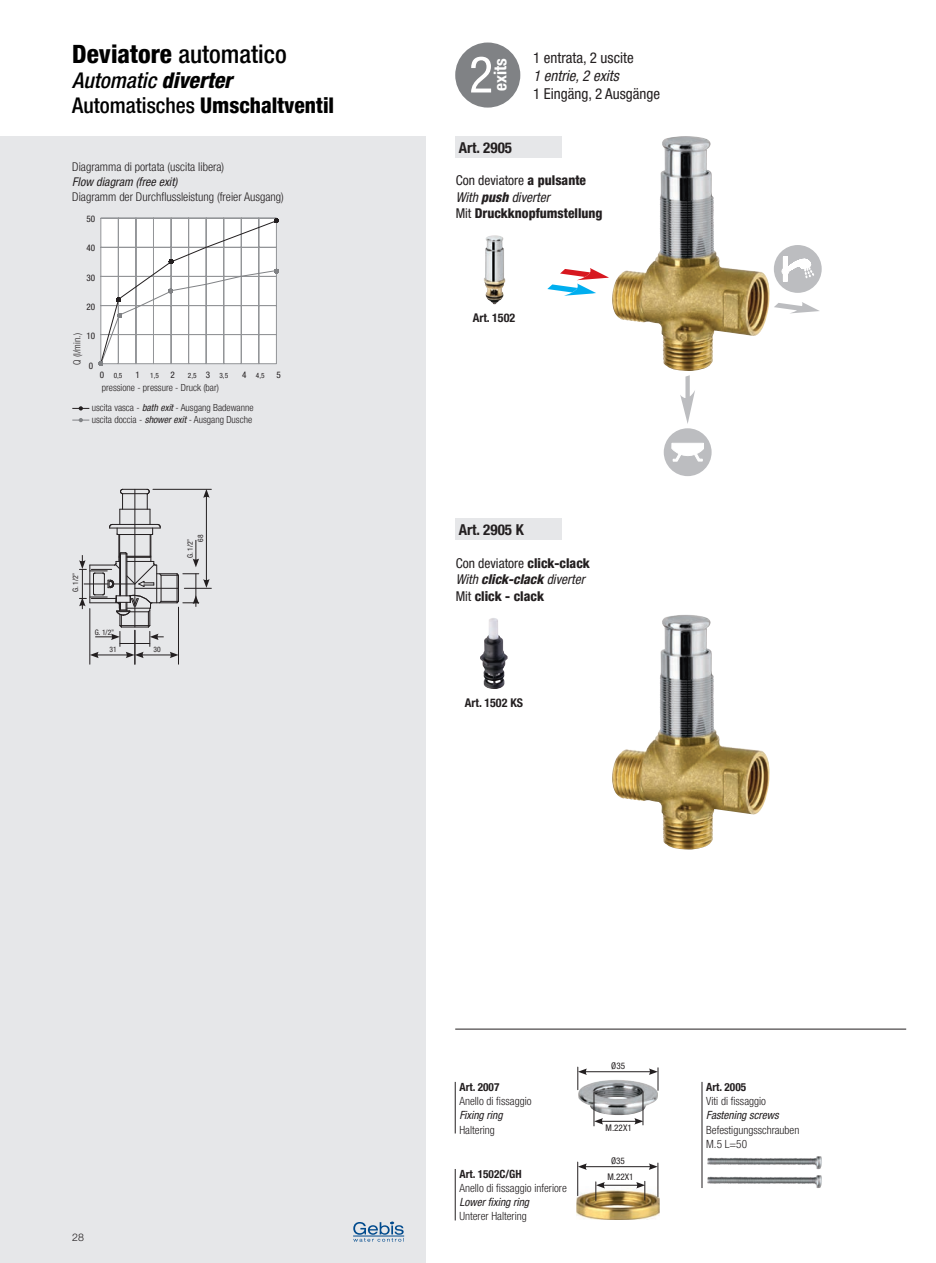
<style>
.page{position:relative;width:936px;height:1263px;background:#fff}
.page>*{position:absolute;margin:0;border:0;box-sizing:border-box;transform-origin:0 0}
.t1{font:condensed 50.55px "Helvetica Neue LT";color:#fff}
.t2{font:500 condensed 25.2px "Helvetica Neue LT";color:#000}
.t3{font:800 condensed 21.6px/25.2px "Helvetica Neue LT";color:#000}
.t4{font:700 condensed 17.25px "Helvetica Neue LT";color:#fff}
.t5{font:condensed 15px "Helvetica Neue LT";color:#231f20}
.t6{font:700 condensed 15px "Helvetica Neue LT";color:#231f20}
.t7{font:italic condensed 15px "Helvetica Neue LT";color:#231f20}
.t8{font:800 condensed 13.5px/16.5px "Helvetica Neue LT";color:#231f20}
.t9{font:300 condensed 12px "Helvetica Neue LT";color:#231f20}
.t10{font:italic condensed 12px "Helvetica Neue LT";color:#231f20}
.t11{font:700 condensed 12px "Helvetica Neue LT";color:#231f20}
.t12{font:300 condensed 11.25px/14.2px "Helvetica Neue LT";color:#231f20}
.t13{font:italic condensed 11.25px "Helvetica Neue LT";color:#231f20}
.t14{font:700 condensed 11.25px "Helvetica Neue LT";color:#231f20}
.t15{font:300 10.5px "Helvetica Neue LT";color:#231f20}
.t16{font:300 condensed 9.75px/11.7px "Helvetica Neue LT";color:#231f20}
.t17{font:condensed 9.15px "Helvetica Neue LT";color:#231f20}
.t18{font:condensed 7.5px "Helvetica Neue LT";color:#231f20}
.t19{font:condensed 7.35px "Helvetica Neue LT";color:#231f20}
.s1{font-weight:800}
.s2{font-weight:500;font-style:italic}
.s3{font-style:italic}
.s4{font-weight:500}
.s5{font-size:9.15px}
.s6{font-weight:400;font-style:italic}
.s7{font-weight:400}
</style>
<div class="page">
<div style="left:0;top:136px;width:425px;height:1127px;background:#e6e7e9"></div>
<hr style="left:353px;top:1236px;width:51px;height:1px;background:#004a8d">
<svg style="left:353px;top:1222px;width:50px;height:20px"></svg>
<div style="left:455px;top:43px;width:65px;height:65px;background:#808285;border-radius:50%"></div>
<svg style="left:98px;top:218px;width:181px;height:148px;background:#eceded"></svg>
<svg style="left:72px;top:406px;width:17px;height:4px"></svg>
<svg style="left:72px;top:418px;width:17px;height:4px"></svg>
<hr style="left:96px;top:655px;width:32px;height:1px;background:#231f20">
<svg style="left:91px;top:652px;width:8px;height:6px"></svg>
<hr style="left:141px;top:655px;width:31px;height:1px;background:#231f20">
<svg style="left:126px;top:652px;width:18px;height:6px"></svg>
<svg style="left:170px;top:652px;width:8px;height:6px"></svg>
<hr style="left:178px;top:607px;width:1px;height:57px;background:#231f20">
<hr style="left:90px;top:609px;width:1px;height:55px;background:#231f20">
<hr style="left:135px;top:630px;width:1px;height:34px;background:#231f20">
<svg style="left:79px;top:489px;width:132px;height:157px"></svg>
<hr style="left:455px;top:1029px;width:451px;height:1px;background:#231f20">
<div style="left:455px;top:136px;width:106px;height:21px;background:#e6e7e9"></div>
<div style="left:455px;top:518px;width:106px;height:22px;background:#e6e7e9"></div>
<img style="left:612px;top:138px;width:158px;height:233px">
<img style="left:612px;top:615px;width:158px;height:235px">
<div style="left:773px;top:245px;width:48px;height:48px;background:#bcbdc0;border-radius:50%"></div>
<svg style="left:781px;top:256px;width:33px;height:26px"></svg>
<div style="left:783px;top:256px;width:4px;height:25px;border:1px solid #fff"></div>
<div style="left:663px;top:428px;width:48px;height:48px;background:#bcbdc0;border-radius:50%"></div>
<svg style="left:671px;top:443px;width:33px;height:19px"></svg>
<svg style="left:680px;top:375px;width:15px;height:49px"></svg>
<svg style="left:774px;top:302px;width:45px;height:11px"></svg>
<hr style="left:701px;top:1082px;width:1px;height:106px;background:#231f20">
<img style="left:707px;top:1156px;width:110px;height:13px">
<img style="left:707px;top:1175px;width:110px;height:13px">
<hr style="left:455px;top:1082px;width:1px;height:51px;background:#231f20">
<hr style="left:455px;top:1169px;width:1px;height:51px;background:#231f20">
<img style="left:577px;top:1080px;width:81px;height:37px">
<hr style="left:600px;top:1121px;width:36px;height:1px;background:#231f20">
<svg style="left:594px;top:1118px;width:9px;height:6px"></svg>
<svg style="left:634px;top:1118px;width:8px;height:6px"></svg>
<hr style="left:584px;top:1071px;width:67px;height:1px;background:#231f20">
<hr style="left:642px;top:1092px;width:1px;height:33px;background:#231f20">
<hr style="left:593px;top:1093px;width:1px;height:33px;background:#231f20">
<svg style="left:649px;top:1068px;width:9px;height:22px"></svg>
<svg style="left:577px;top:1067px;width:10px;height:23px"></svg>
<img style="left:576px;top:1177px;width:83px;height:43px">
<hr style="left:602px;top:1185px;width:36px;height:1px;background:#231f20">
<hr style="left:584px;top:1166px;width:67px;height:1px;background:#231f20">
<svg style="left:578px;top:1163px;width:8px;height:7px"></svg>
<svg style="left:648px;top:1163px;width:9px;height:7px"></svg>
<svg style="left:636px;top:1181px;width:9px;height:19px"></svg>
<svg style="left:595px;top:1182px;width:10px;height:19px"></svg>
<hr style="left:657px;top:1163px;width:1px;height:33px;background:#231f20">
<hr style="left:577px;top:1162px;width:1px;height:34px;background:#231f20">
<svg style="left:547px;top:268px;width:62px;height:28px"></svg>
<img style="left:484px;top:235px;width:21px;height:69px">
<img style="left:480px;top:618px;width:27px;height:71px">
<h2 class="t2" style="left:72px;top:39px;width:216px"><span class="s1">Deviatore</span> automatico</h2>
<h3 class="t3" style="left:72px;top:67px;width:263px"><span class="s2">Automatic</span> <span class="s3">diverter<br></span><span class="s4">Automatisches</span> Umschaltventil</h3>
<p class="t9" style="left:72px;top:160px;width:153px">Diagramma di portata (uscita libera)</p>
<p class="t10" style="left:72px;top:175px;width:107px">Flow diagram (free exit)</p>
<p class="t9" style="left:72px;top:190px;width:213px">Diagramm der Durchflussleistung (freier Ausgang)</p>
<p class="t17" style="left:86px;top:213px;width:10px">50</p>
<p class="t17" style="left:86px;top:243px;width:10px">40</p>
<p class="t17" style="left:86px;top:272px;width:10px">30</p>
<p class="t17" style="left:86px;top:301px;width:10px">20</p>
<p class="t17" style="left:86px;top:331px;width:10px">10</p>
<p class="t16" style="left:71px;top:365px;width:33px;rotate:-90deg">Q (l/min.)</p>
<p class="t17" style="left:89px;top:360px;width:6px">0</p>
<p class="t19" style="left:100px;top:371px;width:24px"><span class="s5">0</span> 0,5</p>
<p class="t19" style="left:135px;top:371px;width:25px"><span class="s5">1</span> 1,5</p>
<p class="t17" style="left:170px;top:370px;width:6px">2</p>
<p class="t19" style="left:188px;top:371px;width:42px">2,5 <span class="s5">3</span> 3,5</p>
<p class="t19" style="left:242px;top:371px;width:24px"><span class="s5">4</span> 4,5</p>
<p class="t17" style="left:276px;top:370px;width:6px">5</p>
<p class="t16" style="left:102px;top:381px;width:119px">pressione - pressure - Druck (bar)</p>
<p class="t16" style="left:92px;top:402px;width:163px">uscita vasca - <span class="s6">bath exit</span> - Ausgang Badewanne uscita doccia - <span class="s6">shower exit</span> - Ausgang Dusche</p>
<p class="t18" style="left:71px;top:592px;width:21px;rotate:-90deg">G. 1/2”</p>
<p class="t18" style="left:95px;top:628px;width:21px">G. 1/2”</p>
<p class="t18" style="left:109px;top:645px;width:9px">31</p>
<p class="t18" style="left:153px;top:645px;width:9px">30</p>
<p class="t18" style="left:196px;top:542px;width:9px;rotate:-90deg">68</p>
<p class="t18" style="left:186px;top:558px;width:21px;rotate:-90deg">G. 1/2”</p>
<h1 class="t1" style="left:469px;top:45px;width:26px">2</h1>
<p class="t4" style="left:490px;top:91px;width:34px;rotate:-90deg">exits</p>
<p class="t5" style="left:533px;top:49px;width:102px">1 entrata, 2 uscite</p>
<p class="t7" style="left:533px;top:67px;width:87px">1 entrie, 2 exits</p>
<p class="t5" style="left:533px;top:85px;width:128px">1 Eingäng, 2 Ausgänge</p>
<p class="t6" style="left:459px;top:138px;width:55px">Art. 2905</p>
<p class="t8" style="left:455px;top:172px;width:148px"><span class="s7">Con deviatore</span> a pulsante<br><span class="s6">With</span> <span class="s3">push</span> <span class="s6">diverter<br></span><span class="s7">Mit</span> Druckknopfumstellung</p>
<p class="t11" style="left:472px;top:311px;width:44px">Art. 1502</p>
<p class="t6" style="left:459px;top:521px;width:66px">Art. 2905 K</p>
<p class="t8" style="left:455px;top:554px;width:136px"><span class="s7">Con deviatore</span> click-clack<br><span class="s6">With</span> <span class="s3">click-clack</span> <span class="s6">diverter<br></span><span class="s7">Mit</span> click - clack</p>
<p class="t11" style="left:465px;top:695px;width:60px">Art. 1502 KS</p>
<p class="t15" style="left:72px;top:1230px;width:13px">28</p>
<p class="t14" style="left:459px;top:1080px;width:41px">Art. 2007</p>
<p class="t12" style="left:459px;top:1094px;width:74px">Anello di fissaggio</p>
<p class="t13" style="left:459px;top:1109px;width:45px">Fixing ring</p>
<p class="t12" style="left:459px;top:1122px;width:37px">Haltering</p>
<p class="t14" style="left:459px;top:1167px;width:64px">Art. 1502C/GH</p>
<p class="t12" style="left:459px;top:1181px;width:109px">Anello di fissaggio inferiore</p>
<p class="t13" style="left:459px;top:1196px;width:71px">Lower fixing ring</p>
<p class="t12" style="left:459px;top:1209px;width:69px">Unterer Haltering</p>
<p class="t17" style="left:611px;top:1060px;width:15px">Ø35</p>
<p class="t17" style="left:605px;top:1123px;width:28px">M.22X1</p>
<p class="t17" style="left:611px;top:1155px;width:15px">Ø35</p>
<p class="t17" style="left:607px;top:1172px;width:28px">M.22X1</p>
<p class="t14" style="left:706px;top:1080px;width:41px">Art. 2005</p>
<p class="t12" style="left:706px;top:1094px;width:61px">Viti di fissaggio</p>
<p class="t13" style="left:706px;top:1109px;width:74px">Fastening screws</p>
<p class="t12" style="left:706px;top:1122px;width:95px">Befestigungsschrauben<br>M.5 L=50</p>
</div>
